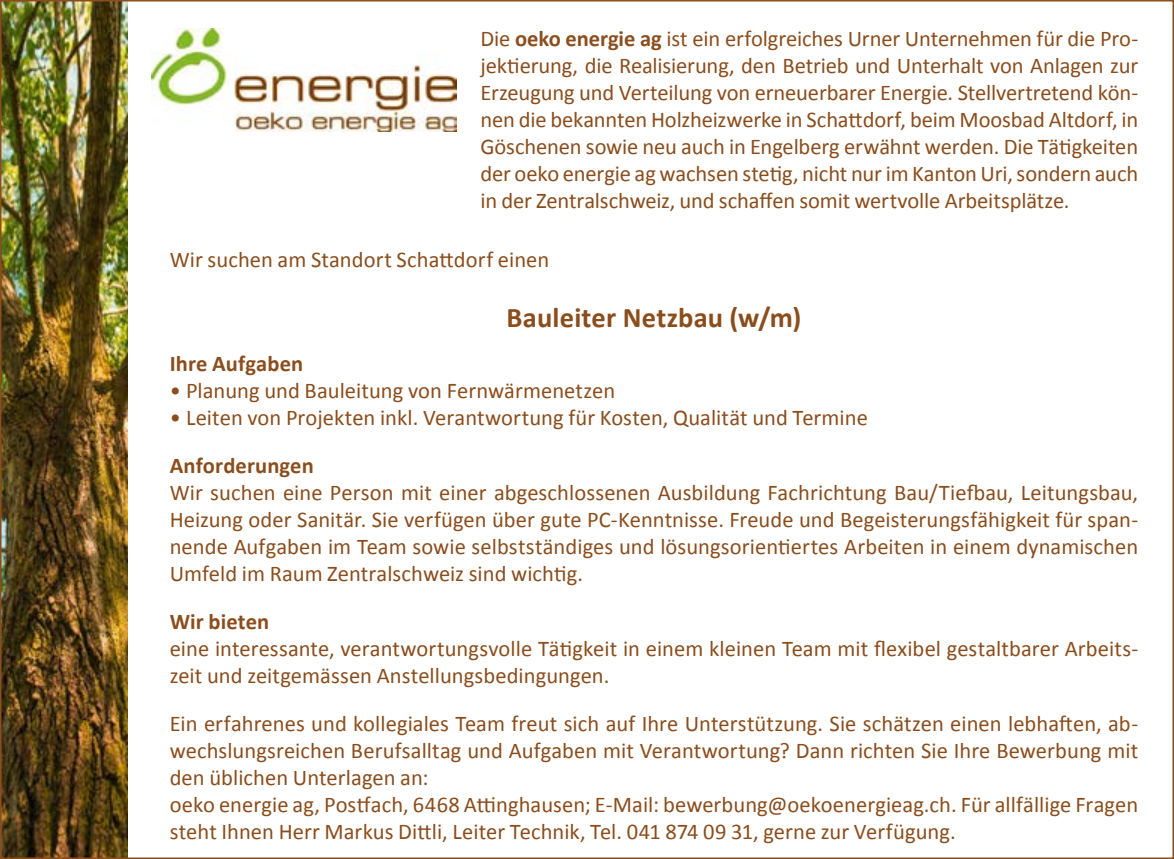
<style>
.page{position:relative;width:1174px;height:859px;background:#fff}
.page>*{position:absolute;margin:0;border:0;box-sizing:border-box;transform-origin:0 0}
.t1{font:700 28.5px "Calibri";letter-spacing:.005em;color:#8b4d1c}
.t2{font:22.5px/27px "Calibri";color:#8b4d1c;text-align:justify}
.t3{font:700 22.5px "Calibri";letter-spacing:.005em;color:#8b4d1c}
.s1{font-weight:700}
</style>
<div class="page">
<img style="left:3px;top:3px;width:124px;height:853px">
<img style="left:152px;top:29px;width:305px;height:102px">
<p class="t2" style="left:480px;top:25px;width:659px">Die <span class="s1">oeko energie ag</span> ist ein erfolgreiches Urner Unternehmen für die Pro&shy;jektierung, die Realisierung, den Betrieb und Unterhalt von Anlagen zur Erzeugung und Verteilung von erneuerbarer Energie. Stellvertretend kön&shy;nen die bekannten Holzheizwerke in Schattdorf, beim Moosbad Altdorf, in Göschenen sowie neu auch in Engelberg erwähnt werden. Die Tätigkeiten der oeko energie ag wachsen stetig, nicht nur im Kanton Uri, sondern auch in der Zentralschweiz, und schaffen somit wertvolle Arbeitsplätze.</p>
<p class="t2" style="left:170px;top:246px;width:381px">Wir suchen am Standort Schattdorf einen</p>
<p class="t1" style="left:506px;top:299px;width:296px">Bauleiter Netzbau (w/m)</p>
<p class="t3" style="left:170px;top:349px;width:135px">Ihre Aufgaben</p>
<p class="t2" style="left:170px;top:377px;width:447px">• Planung und Bauleitung von Fernwärmenetzen</p>
<p class="t2" style="left:170px;top:404px;width:699px">• Leiten von Projekten inkl. Verantwortung für Kosten, Qualität und Termine</p>
<p class="t3" style="left:170px;top:451px;width:146px">Anforderungen</p>
<p class="t2" style="left:170px;top:479px;width:970px">Wir suchen eine Person mit einer abgeschlossenen Ausbildung Fachrichtung Bau/Tiefbau, Leitungsbau, Heizung oder Sanitär. Sie verfügen über gute PC-Kenntnisse. Freude und Begeisterungsfähigkeit für span&shy;nende Aufgaben im Team sowie selbstständiges und lösungsorientiertes Arbeiten in einem dynamischen Umfeld im Raum Zentralschweiz sind wichtig.</p>
<p class="t3" style="left:170px;top:607px;width:101px">Wir bieten</p>
<p class="t2" style="left:170px;top:635px;width:970px">eine interessante, verantwortungsvolle Tätigkeit in einem kleinen Team mit flexibel gestaltbarer Arbeits&shy;zeit und zeitgemässen Anstellungsbedingungen.</p>
<p class="t2" style="left:170px;top:710px;width:970px;text-align:left">Ein erfahrenes und kollegiales Team freut sich auf Ihre Unterstützung. Sie schätzen einen lebhaften, ab&shy;wechslungsreichen Berufsalltag und Aufgaben mit Verantwortung? Dann richten Sie Ihre Bewerbung mit den üblichen Unterlagen an:<br>oeko energie ag, Postfach, 6468 Attinghausen; E-Mail: bewerbung@oekoenergieag.ch. Für allfällige Fragen steht Ihnen Herr Markus Dittli, Leiter Technik, Tel. 041 874 09 31, gerne zur Verfügung.</p>
</div>
